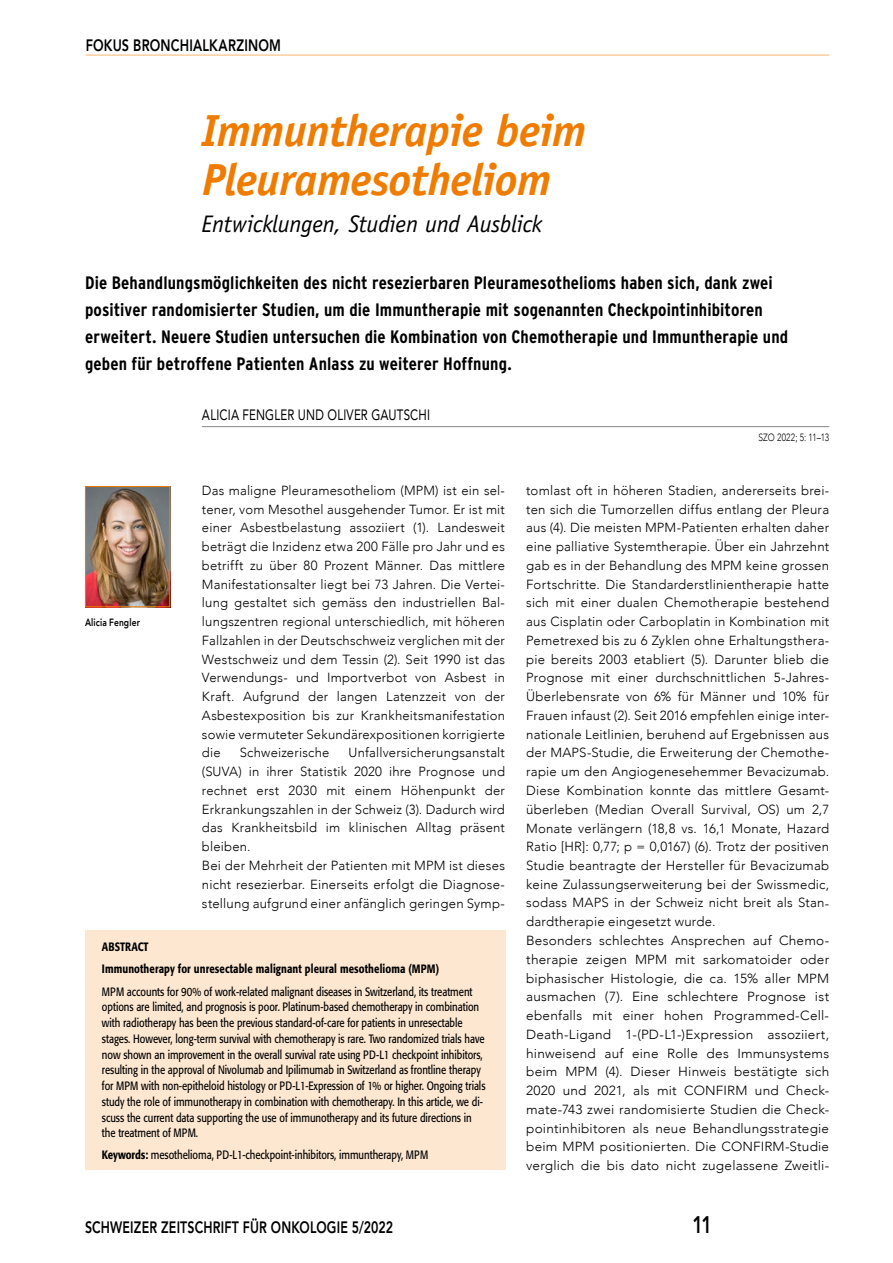
<style>
.page{position:relative;width:893px;height:1263px;background:#fff}
.page>*{position:absolute;margin:0;border:0;box-sizing:border-box;transform-origin:0 0}
.t1{font:italic 700 45px/49.5px "Officina Sans";letter-spacing:-.015em;color:#ef7c00}
.t2{font:italic 24px "Officina Sans";letter-spacing:-.01em;color:#000}
.t3{font:800 24px "Avenir";color:#000;scale:.75 1}
.t4{font:700 condensed 18px/27px "Interstate";letter-spacing:.01em;color:#000}
.t5{font:800 16.5px "Avenir";letter-spacing:.015em;color:#000;scale:.75 1}
.t6{font:800 16.5px "Avenir";letter-spacing:.015em;color:#000;scale:.77 1}
.t7{font:15px "Avenir";letter-spacing:.02em;color:#000;scale:.77 1}
.t8{font:300 13.2px/18.8px "Avenir";letter-spacing:.015em;color:#000}
.t9{font:12px/15.8px "Formata";letter-spacing:-.005em;color:#000;scale:.8 1}
.t10{font:500 12px/23px "Formata";letter-spacing:.01em;color:#000;scale:.8 1}
.t11{font:300 10.5px "Avenir";letter-spacing:.025em;color:#000;scale:.8 1}
.t12{font:800 10.5px "Avenir";letter-spacing:.015em;color:#000;scale:.8 1}
.s1{font-weight:500}
</style>
<div class="page">
<hr style="left:86px;top:55px;width:743px;height:1px;background:#f8b470">
<hr style="left:202px;top:426px;width:627px;height:1px;background:#868786">
<img style="left:87px;top:488px;width:81px;height:117px">
<div style="left:85px;top:486px;width:85px;height:121px;border:1px solid #ef7c00"></div>
<div style="left:85px;top:930px;width:420px;height:240px;background:#fde7d1"></div>
<p class="t6" style="left:86px;top:32px;width:255px">FOKUS BRONCHIALKARZINOM</p>
<h1 class="t1" style="left:202px;top:106px;width:386px">Immuntherapie beim<br>Pleuramesotheliom</h1>
<h2 class="t2" style="left:202px;top:210px;width:342px">Entwicklungen, Studien und Ausblick</h2>
<p class="t4" style="left:85px;top:269px;width:705px">Die Behandlungsmöglichkeiten des nicht resezierbaren Pleuramesothelioms haben sich, dank zwei positiver randomisierter Studien, um die Immuntherapie mit sogenannten Checkpointinhibitoren erweitert. Neuere Studien untersuchen die Kombination von Chemotherapie und Immuntherapie und geben für betroffene Patienten Anlass zu weiterer Hoffnung.</p>
<p class="t7" style="left:202px;top:403px;width:298px">ALICIA FENGLER UND OLIVER GAUTSCHI</p>
<p class="t11" style="left:758px;top:431px;width:90px">SZO 2022; 5: 11–13</p>
<p class="t12" style="left:85px;top:614px;width:70px">Alicia Fengler</p>
<p class="t8" style="left:202px;top:481px;width:304px;text-align:justify">Das maligne Pleuramesotheliom (MPM) ist ein sel&shy;tener, vom Mesothel ausgehender Tumor. Er ist mit einer Asbestbelastung assoziiert (1). Landesweit beträgt die Inzidenz etwa 200 Fälle pro Jahr und es betrifft zu über 80 Prozent Männer. Das mittlere Manifestationsalter liegt bei 73 Jahren. Die Vertei&shy;lung gestaltet sich gemäss den industriellen Bal&shy;lungszentren regional unterschiedlich, mit höheren Fallzahlen in der Deutschschweiz verglichen mit der Westschweiz und dem Tessin (2). Seit 1990 ist das Verwendungs- und Importverbot von Asbest in Kraft. Aufgrund der langen Latenzzeit von der Asbestexposition bis zur Krankheitsmanifestation sowie vermuteter Sekundärexpositionen korrigierte die</p>
<p class="t8" style="left:202px;top:743px;width:304px;text-indent:147px">Unfallversicherungsanstalt (SUVA) in ihrer Statistik 2020 ihre Prognose und rechnet erst 2030 mit einem Höhenpunkt der Erkrankungszahlen in der Schweiz (3). Dadurch wird das Krankheitsbild im klinischen Alltag präsent bleiben.<br>Bei der Mehrheit der Patienten mit MPM ist dieses nicht resezierbar. Einerseits erfolgt die Diagnose&shy;stellung aufgrund einer anfänglich geringen Symp-</p>
<p class="t8" style="left:240px;top:743px;width:91px">Schweizerische</p>
<p class="t10" style="left:102px;top:935px;width:423px">ABSTRACT<br>Immunotherapy for unresectable malignant pleural mesothelioma (MPM)</p>
<p class="t9" style="left:102px;top:983px;width:481px">MPM accounts for 90% of work-related malignant diseases in Switzerland, its treatment options are limited, and prognosis is poor. Platinum-based chemotherapy in combination with radiotherapy has been the previous standard-of-care for patients in unresectable stages. However, long-term survival with chemotherapy is rare. Two randomized trials have now shown an improvement in the overall survival rate using PD-L1 checkpoint inhibitors, resulting in the approval of Nivolumab and Ipilimumab in Switzerland as frontline therapy for MPM with non-epitheloid histology or PD-L1-Expression of 1% or higher. Ongoing trials study the role of immunotherapy in combination with chemotherapy. In this article, we di&shy;scuss the current data supporting the use of immunotherapy and its future directions in the treatment of MPM.</p>
<p class="t9" style="left:102px;top:1147px;width:409px"><span class="s1">Keywords:</span> mesothelioma, PD-L1-checkpoint-inhibitors, immuntherapy, MPM</p>
<p class="t8" style="left:526px;top:481px;width:304px">tomlast oft in höheren Stadien, andererseits brei&shy;ten sich die Tumorzellen diffus entlang der Pleura aus (4). Die meisten MPM-Patienten erhalten daher eine palliative Systemtherapie. Über ein Jahrzehnt gab es in der Behandlung des MPM keine grossen Fortschritte. Die Standarderstlinientherapie hatte sich mit einer dualen Chemotherapie bestehend aus Cisplatin oder Carboplatin in Kombination mit Pemetrexed bis zu 6 Zyklen ohne Erhaltungsthera&shy;pie bereits 2003 etabliert (5). Darunter blieb die Prognose mit einer durchschnittlichen 5-Jahres-Überlebensrate von 6% für Männer und 10% für Frauen infaust (2). Seit 2016 empfehlen einige inter&shy;nationale Leitlinien, beruhend auf Ergebnissen aus der MAPS-Studie, die Erweiterung der Chemothe&shy;rapie um den Angiogenesehemmer Bevacizumab.<br>Diese Kombination konnte das mittlere Gesamt&shy;überleben (Median Overall Survival, OS) um 2,7<br>Monate verlängern (18,8 vs. 16,1 Monate, Hazard Ratio [HR]: 0,77; p = 0,0167) (6). Trotz der positiven Studie beantragte der Hersteller für Bevacizumab keine Zulassungserweiterung bei der Swissmedic, sodass MAPS in der Schweiz nicht breit als Stan&shy;dardtherapie eingesetzt wurde.<br>Besonders schlechtes Ansprechen auf Chemo&shy;therapie zeigen MPM mit sarkomatoider oder biphasischer Histologie, die ca. 15% aller MPM ausmachen (7). Eine schlechtere Prognose ist ebenfalls mit einer hohen Programmed-Cell-Death-Ligand 1-(PD-L1-)Expression assoziiert, hinweisend auf eine Rolle des Immunsystems beim MPM (4). Dieser Hinweis bestätigte sich 2020 und 2021, als mit CONFIRM und Check&shy;mate-743 zwei randomisierte Studien die Check&shy;pointinhibitoren als neue Behandlungsstrategie beim MPM positionierten. Die CONFIRM-Studie verglich die bis dato nicht zugelassene Zweitli-</p>
<p class="t5" style="left:85px;top:1214px;width:412px">SCHWEIZER ZEITSCHRIFT FÜR ONKOLOGIE 5/2022</p>
<h2 class="t3" style="left:692px;top:1206px;width:28px">11</h2>
</div>
